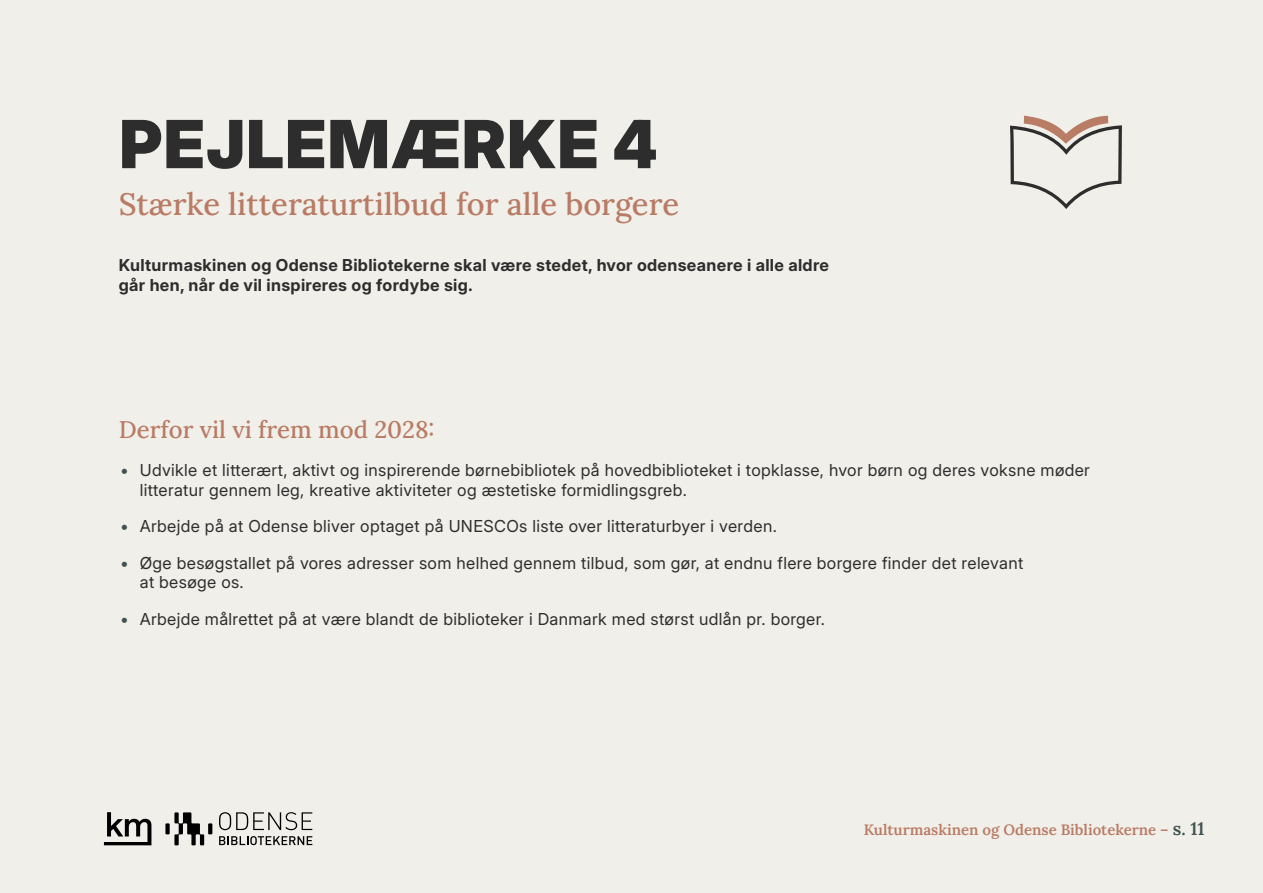
<style>
.page{position:relative;width:1263px;height:893px;background:#f1efea}
.page>*{position:absolute;margin:0;border:0;box-sizing:border-box;transform-origin:0 0}
.t1{font:900 66.3px "Inter 24 pt";letter-spacing:.015em;color:#2d2d2d}
.t2{font:500 30.9px "Lora";color:#b97b64}
.t3{font:500 24px "Lora";color:#b97b64}
.t4{font:16.5px/19.5px "Inter 24 pt";letter-spacing:.02em;color:#2d2d2d}
.t5{font:700 16.5px/19.5px "Inter 24 pt";letter-spacing:.02em;color:#2d2d2d}
.t6{font:600 15px "Lora";color:#b97b64}
.s1{color:#3e5352}
.s2{font-size:18px;color:#3e5352}
</style>
<div class="page">
<svg style="left:1010px;top:116px;width:112px;height:93px"></svg>
<svg style="left:104px;top:812px;width:47px;height:33px"></svg>
<svg style="left:219px;top:812px;width:93px;height:18px"></svg>
<svg style="left:219px;top:836px;width:93px;height:9px"></svg>
<svg style="left:208px;top:823px;width:4px;height:11px"></svg>
<div style="left:165px;top:823px;width:5px;height:11px;background:#000"></div>
<svg style="left:174px;top:812px;width:30px;height:33px"></svg>
<h1 class="t1" style="left:119px;top:94px;width:540px">PEJLEMÆRKE 4</h1>
<h2 class="t2" style="left:119px;top:180px;width:562px">Stærke litteraturtilbud for alle borgere</h2>
<p class="t5" style="left:119px;top:255px;width:712px">Kulturmaskinen og Odense Bibliotekerne skal være stedet, hvor odenseanere i alle aldre går hen, når de vil inspireres og fordybe sig.</p>
<h3 class="t3" style="left:119px;top:411px;width:317px">Derfor vil vi frem mod 2028:</h3>
<p class="t4" style="left:140px;top:460px;width:952px;text-indent:-20px"><span class="s1">•</span> Udvikle et litterært, aktivt og inspirerende børnebibliotek på hovedbiblioteket i topklasse, hvor børn og deres voksne møder litteratur gennem leg, kreative aktiviteter og æstetiske formidlingsgreb.</p>
<p class="t4" style="left:120px;top:516px;width:658px"><span class="s1">•</span> Arbejde på at Odense bliver optaget på UNESCOs liste over litteraturbyer i verden.</p>
<p class="t4" style="left:140px;top:553px;width:885px;text-indent:-20px"><span class="s1">•</span> Øge besøgstallet på vores adresser som helhed gennem tilbud, som gør, at endnu flere borgere finder det relevant at besøge os.</p>
<p class="t4" style="left:120px;top:609px;width:706px"><span class="s1">•</span> Arbejde målrettet på at være blandt de biblioteker i Danmark med størst udlån pr. borger.</p>
<p class="t6" style="left:864px;top:817px;width:342px">Kulturmaskinen og Odense Bibliotekerne – <span class="s2">s. 11</span></p>
</div>
